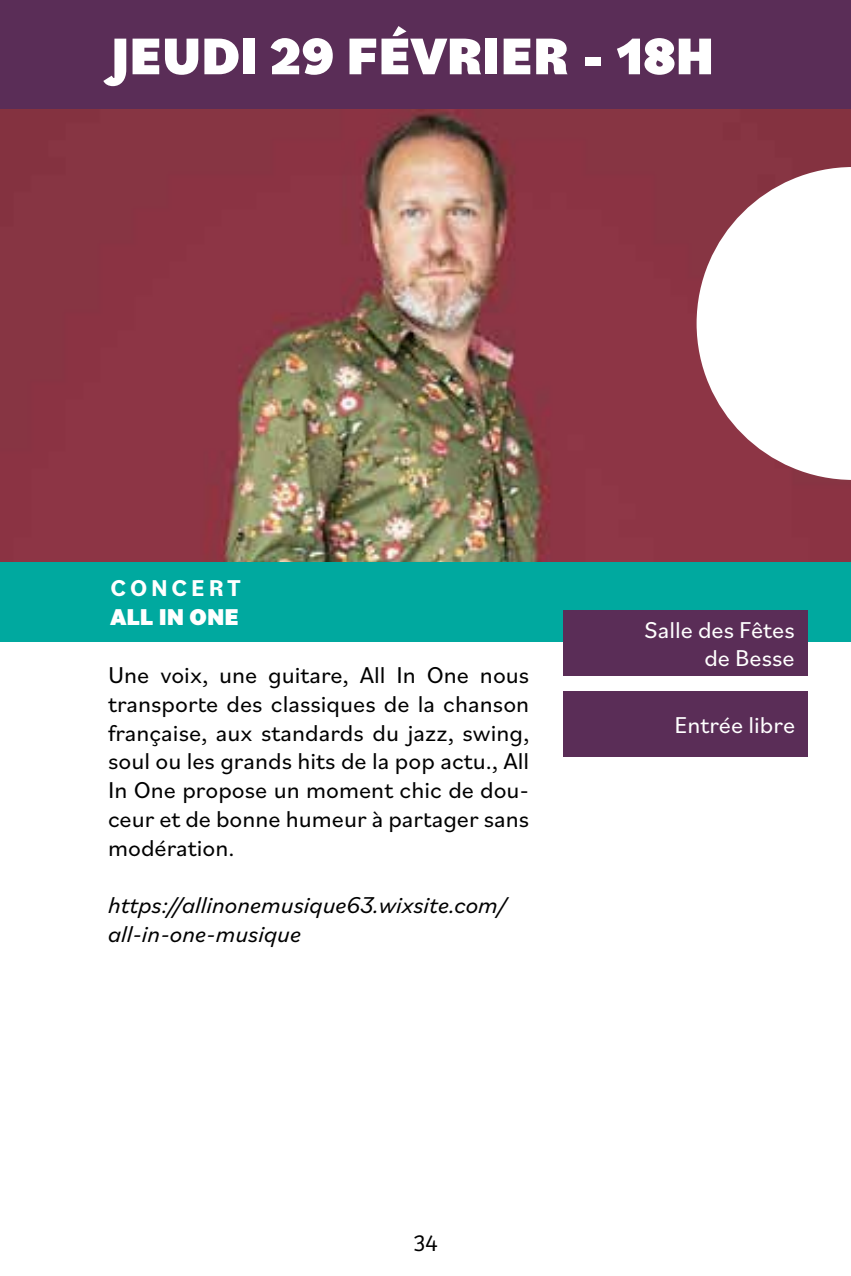
<style>
.page{position:relative;width:851px;height:1276px;background:#fff}
.page>*{position:absolute;margin:0;border:0;box-sizing:border-box;transform-origin:0 0}
.t1{font:900 54px "Bilo";color:#fff}
.t2{font:24px/28.8px "Bilo";color:#000;text-align:justify}
.t3{font:italic 24px/28.8px "Bilo";color:#000}
.t4{font:24px/28.8px "Bilo";color:#fff;text-align:right}
.t5{font:900 24px "Bilo";color:#fff}
.t6{font:700 24px "Bilo";letter-spacing:.16em;color:#fff}
.t7{font:300 24px "Bree";color:#000}
</style>
<div class="page">
<img style="left:0;top:108px;width:850px;height:454px">
<svg style="left:696px;top:167px;width:154px;height:313px"></svg>
<div style="left:0;top:0;width:850px;height:108px;background:#5a2d57"></div>
<div style="left:0;top:562px;width:850px;height:80px;background:#00a99f"></div>
<div style="left:563px;top:691px;width:244px;height:66px;background:#5a2d57"></div>
<div style="left:563px;top:610px;width:244px;height:66px;background:#5a2d57"></div>
<hr style="left:850px;top:75px;width:1px;height:497px;background:#005f67">
<hr style="left:850px;top:562px;width:1px;height:80px;background:#00a99f">
<h1 class="t1" style="left:111px;top:19px;width:604px">JEUDI 29 FÉVRIER - 18H</h1>
<p class="t6" style="left:111px;top:572px;width:132px">CONCERT</p>
<p class="t5" style="left:111px;top:601px;width:130px">ALL IN ONE</p>
<p class="t2" style="left:108px;top:659px;width:423px">Une voix, une guitare, All In One nous transporte des classiques de la chanson française, aux standards du jazz, swing, soul ou les grands hits de la pop actu., All In One propose un moment chic de dou&shy;ceur et de bonne humeur à partager sans modération.</p>
<p class="t3" style="left:108px;top:890px;width:399px">https://allinonemusique63.wixsite.com/ all-in-one-musique</p>
<p class="t7" style="left:413px;top:1225px;width:26px">34</p>
<p class="t4" style="left:644px;top:614px;width:152px">Salle des Fêtes de Besse</p>
<p class="t4" style="left:674px;top:710px;width:122px">Entrée libre</p>
</div>
